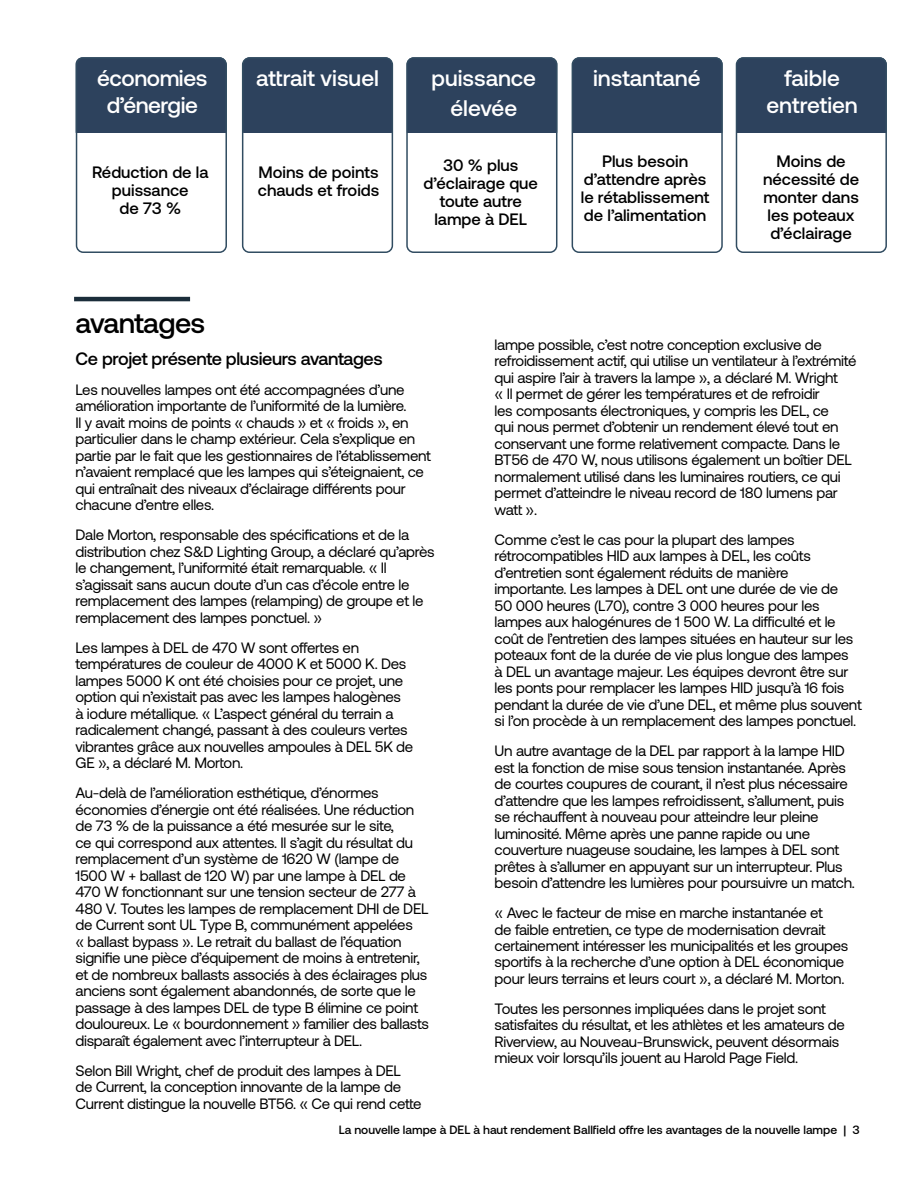
<style>
.page{position:relative;width:918px;height:1188px;background:#fff}
.page>*{position:absolute;margin:0;border:0;box-sizing:border-box;transform-origin:0 0}
.t1{font:500 28.5px "Aeonik";letter-spacing:-.02em;color:#000}
.t2{font:500 22.5px/30px "Aeonik";color:#fff;text-align:center}
.t3{font:500 22.5px/27px "Aeonik";letter-spacing:-.02em;color:#fff;text-align:center}
.t4{font:500 18px "Aeonik";letter-spacing:-.02em;color:#000}
.t5{font:500 16.5px/18px "Aeonik";color:#000;text-align:center}
.t6{font:15px/16.5px "Aeonik";letter-spacing:-.02em;color:#000}
.t7{font:500 12px "Aeonik";color:#000}
</style>
<div class="page">
<hr style="left:0;top:1049px;width:1px;height:139px;background:#000">
<hr style="left:74px;top:297px;width:116px;height:4px;background:#1b2d3a">
<div style="left:243px;top:57px;width:149px;height:81px;background:#2d425d;border-radius:7px"></div>
<div style="left:76px;top:57px;width:150px;height:81px;background:#2d425d;border-radius:7px"></div>
<div style="left:407px;top:57px;width:150px;height:81px;background:#2d425d;border-radius:7px"></div>
<div style="left:572px;top:57px;width:151px;height:81px;background:#2d425d;border-radius:7px"></div>
<div style="left:737px;top:57px;width:150px;height:81px;background:#2d425d;border-radius:7px"></div>
<div style="left:76px;top:133px;width:826px;height:11px;background:#fff"></div>
<div style="left:76px;top:57px;width:151px;height:196px;border:2px solid #314c61;border-radius:7px"></div>
<div style="left:242px;top:57px;width:151px;height:196px;border:2px solid #314c61;border-radius:7px"></div>
<div style="left:406px;top:57px;width:151px;height:196px;border:2px solid #314c61;border-radius:7px"></div>
<div style="left:572px;top:57px;width:151px;height:196px;border:2px solid #314c61;border-radius:7px"></div>
<div style="left:736px;top:57px;width:151px;height:196px;border:2px solid #314c61;border-radius:7px"></div>
<div style="left:0;top:772px;width:100px;height:331px;background:#fff"></div>
<h2 class="t3" style="left:97px;top:65px;width:112px">économies d’énergie</h2>
<p class="t5" style="left:92px;top:163px;width:118px">Réduction de la puissance<br>de 73 %</p>
<h2 class="t2" style="left:256px;top:64px;width:124px">attrait visuel</h2>
<p class="t5" style="left:258px;top:163px;width:123px;text-align:left">Moins de points chauds et froids</p>
<h2 class="t2" style="left:432px;top:63px;width:106px">puissance élevée</h2>
<p class="t5" style="left:424px;top:157px;width:116px">30 % plus d’éclairage que toute autre lampe à DEL</p>
<h2 class="t2" style="left:593px;top:63px;width:109px">instantané</h2>
<p class="t5" style="left:581px;top:152px;width:130px">Plus besoin d’attendre après le rétablissement de l’alimentation</p>
<h2 class="t2" style="left:766px;top:65px;width:93px;line-height:27px">faible entretien</h2>
<p class="t5" style="left:763px;top:152px;width:98px">Moins de nécessité de monter dans les poteaux d’éclairage</p>
<h1 class="t1" style="left:76px;top:307px;width:131px">avantages</h1>
<p class="t4" style="left:76px;top:348px;width:309px">Ce projet présente plusieurs avantages</p>
<p class="t6" style="left:76px;top:381px;width:356px">Les nouvelles lampes ont été accompagnées d’une amélioration importante de l’uniformité de la lumière.<br>Il y avait moins de points « chauds » et « froids », en particulier dans le champ extérieur. Cela s’explique en partie par le fait que les gestionnaires de l’établissement n’avaient remplacé que les lampes qui s’éteignaient, ce qui entraînait des niveaux d’éclairage différents pour chacune d’entre elles.</p>
<p class="t6" style="left:76px;top:527px;width:361px">Dale Morton, responsable des spécifications et de la distribution chez S&amp;D Lighting Group, a déclaré qu’après le changement, l’uniformité était remarquable. « Il s’agissait sans aucun doute d’un cas d’école entre le remplacement des lampes (relamping) de groupe et le remplacement des lampes ponctuel. »</p>
<p class="t6" style="left:76px;top:639px;width:339px">Les lampes à DEL de 470 W sont offertes en températures de couleur de 4000 K et 5000 K. Des lampes 5000 K ont été choisies pour ce projet, une option qui n’existait pas avec les lampes halogènes<br>à iodure métallique. « L’aspect général du terrain a radicalement changé, passant à des couleurs vertes vibrantes grâce aux nouvelles ampoules à DEL 5K de GE », a déclaré M. Morton.</p>
<p class="t6" style="left:76px;top:785px;width:355px">Au-delà de l’amélioration esthétique, d’énormes économies d’énergie ont été réalisées. Une réduction de 73 % de la puissance a été mesurée sur le site,<br>ce qui correspond aux attentes. Il s’agit du résultat du remplacement d’un système de 1620 W (lampe de 1500 W + ballast de 120 W) par une lampe à DEL de 470 W fonctionnant sur une tension secteur de 277 à 480 V. Toutes les lampes de remplacement DHI de DEL de Current sont UL Type B, communément appelées<br>« ballast bypass ». Le retrait du ballast de l’équation signifie une pièce d’équipement de moins à entretenir, et de nombreux ballasts associés à des éclairages plus anciens sont également abandonnés, de sorte que le passage à des lampes DEL de type B élimine ce point douloureux. Le « bourdonnement » familier des ballasts disparaît également avec l’interrupteur à DEL.</p>
<p class="t6" style="left:76px;top:1062px;width:348px">Selon Bill Wright, chef de produit des lampes à DEL de Current, la conception innovante de la lampe de<br>Current distingue la nouvelle BT56. « Ce qui rend cette</p>
<p class="t7" style="left:339px;top:1123px;width:522px">La nouvelle lampe à DEL à haut rendement Ballfield offre les avantages de la nouvelle lampe | 3</p>
<p class="t6" style="left:495px;top:336px;width:363px">lampe possible, c’est notre conception exclusive de refroidissement actif, qui utilise un ventilateur à l’extrémité qui aspire l’air à travers la lampe », a déclaré M. Wright<br>« Il permet de gérer les températures et de refroidir<br>les composants électroniques, y compris les DEL, ce<br>qui nous permet d’obtenir un rendement élevé tout en conservant une forme relativement compacte. Dans le BT56 de 470 W, nous utilisons également un boîtier DEL normalement utilisé dans les luminaires routiers, ce qui permet d’atteindre le niveau record de 180 lumens par watt ».</p>
<p class="t6" style="left:495px;top:531px;width:368px">Comme c’est le cas pour la plupart des lampes rétrocompatibles HID aux lampes à DEL, les coûts d’entretien sont également réduits de manière importante. Les lampes à DEL ont une durée de vie de<br>50 000 heures (L70), contre 3 000 heures pour les lampes aux halogénures de 1 500 W. La difficulté et le coût de l’entretien des lampes situées en hauteur sur les poteaux font de la durée de vie plus longue des lampes<br>à DEL un avantage majeur. Les équipes devront être sur les ponts pour remplacer les lampes HID jusqu’à 16 fois pendant la durée de vie d’une DEL, et même plus souvent si l’on procède à un remplacement des lampes ponctuel.</p>
<p class="t6" style="left:495px;top:743px;width:362px">Un autre avantage de la DEL par rapport à la lampe HID est la fonction de mise sous tension instantanée. Après de courtes coupures de courant, il n’est plus nécessaire d’attendre que les lampes refroidissent, s’allument, puis se réchauffent à nouveau pour atteindre leur pleine luminosité. Même après une panne rapide ou une couverture nuageuse soudaine, les lampes à DEL sont prêtes à s’allumer en appuyant sur un interrupteur. Plus besoin d’attendre les lumières pour poursuivre un match.</p>
<p class="t6" style="left:495px;top:905px;width:355px">« Avec le facteur de mise en marche instantanée et<br>de faible entretien, ce type de modernisation devrait certainement intéresser les municipalités et les groupes sportifs à la recherche d’une option à DEL économique pour leurs terrains et leurs court », a déclaré M. Morton.</p>
<p class="t6" style="left:495px;top:1001px;width:352px">Toutes les personnes impliquées dans le projet sont satisfaites du résultat, et les athlètes et les amateurs de Riverview, au Nouveau-Brunswick, peuvent désormais mieux voir lorsqu’ils jouent au Harold Page Field.</p>
</div>
